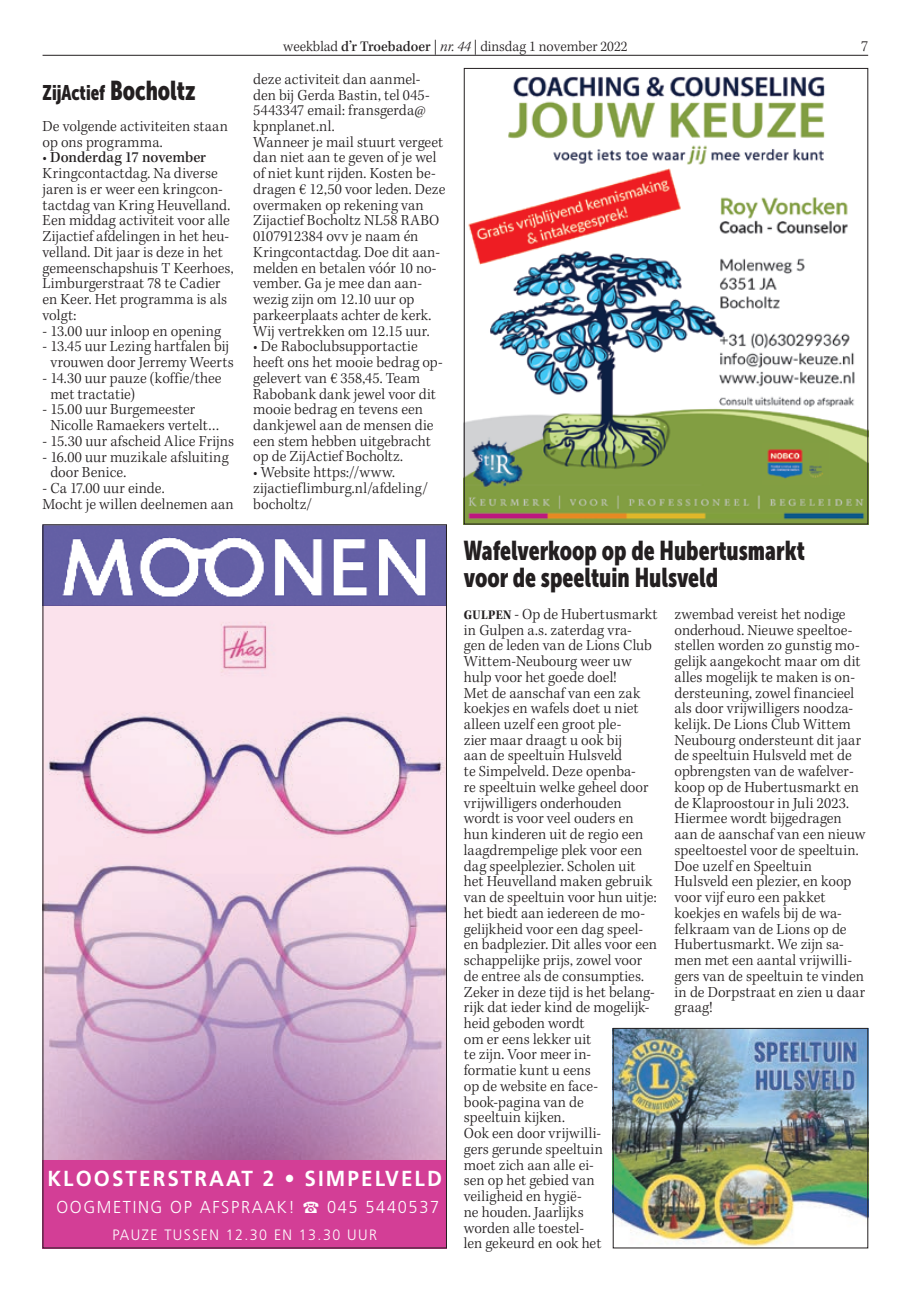
<style>
.page{position:relative;width:915px;height:1293px;background:#fff}
.page>*{position:absolute;margin:0;border:0;box-sizing:border-box;transform-origin:0 0}
.t1{font:27px/27px "Museo Sans Cond 900";color:#231f20;scale:.9 1}
.t2{font:700 21.75px "Frutiger";letter-spacing:.1em;color:#fff;scale:.95 1}
.t3{font:21px "Museo Sans Cond 900";color:#231f20;scale:.9 1}
.t4{font:300 17.25px "Frutiger";letter-spacing:.1em;color:#fff;scale:.95 1}
.t5{font:300 15.75px/15.8px "Kepler Std";letter-spacing:.005em;color:#231f20}
.t6{font:300 15px "Kepler Std";color:#231f20}
.t7{font:300 15px "Frutiger";letter-spacing:.1em;color:#fff;scale:.95 1}
.s1{font-size:27px}
.s2{font-weight:500}
.s3{font-style:italic}
.s4{font-weight:700;font-size:13.5px}
</style>
<div class="page">
<hr style="left:43px;top:55px;width:824px;height:1px;background:#231f20">
<img style="left:465px;top:76px;width:400px;height:446px">
<img style="left:45px;top:526px;width:399px;height:634px">
<div style="left:43px;top:1160px;width:403px;height:88px;background:#d33e96"></div>
<img style="left:614px;top:1030px;width:251px;height:216px">
<div style="left:612px;top:1028px;width:255px;height:220px;border:1px solid #231f20"></div>
<h3 class="t3" style="left:43px;top:80px;width:172px">ZijActief <span class="s1">Bocholtz</span></h3>
<p class="t5" style="left:43px;top:119px;width:187px">De volgende activiteiten staan op ons programma.</p>
<p class="t5" style="left:43px;top:150px;width:192px">• <span class="s2">Donderdag 17 november<br></span>Kringcontactdag. Na diverse jaren is er weer een kringcon&shy;tactdag van Kring Heuvelland.<br>Een middag activiteit voor alle<br>Zijactief afdelingen in het heu&shy;velland. Dit jaar is deze in het gemeenschapshuis T Keerhoes,<br>Limburgerstraat 78 te Cadier en Keer. Het programma is als volgt:</p>
<p class="t5" style="left:43px;top:323px;width:180px">- 13.00 uur inloop en opening</p>
<p class="t5" style="left:43px;top:339px;width:192px;text-align:center">- 13.45 uur Lezing hartfalen bij vrouwen door Jerremy Weerts</p>
<p class="t5" style="left:50px;top:371px;width:173px;text-indent:-8px">- 14.30 uur pauze (koffie/thee met tractatie)</p>
<p class="t5" style="left:50px;top:402px;width:170px;text-indent:-8px">- 15.00 uur Burgemeester<br>Nicolle Ramaekers vertelt…</p>
<p class="t5" style="left:43px;top:434px;width:193px">- 15.30 uur afscheid Alice Frijns</p>
<p class="t5" style="left:50px;top:449px;width:180px;text-indent:-8px">- 16.00 uur muzikale afsluiting door Benice.</p>
<p class="t5" style="left:43px;top:481px;width:193px">- Ca 17.00 uur einde.<br>Mocht je willen deelnemen aan</p>
<p class="t6" style="left:283px;top:38px;width:345px">weekblad <span class="s2">d’r Troebadoer</span> | <span class="s3">nr. 44</span> | dinsdag 1 november 2022</p>
<p class="t5" style="left:860px;top:39px;width:9px">7</p>
<p class="t5" style="left:253px;top:72px;width:194px">deze activiteit dan aanmel&shy;den bij Gerda Bastin, tel 045-<br>5443347 email: fransgerda@ kpnplanet.nl.<br>Wanneer je mail stuurt vergeet dan niet aan te geven of je wel of niet kunt rijden. Kosten be&shy;dragen € 12,50 voor leden. Deze overmaken op rekening van<br>Zijactief Bocholtz NL58 RABO<br>0107912384 ovv je naam én<br>Kringcontactdag. Doe dit aan&shy;melden en betalen vóór 10 no&shy;vember. Ga je mee dan aan&shy;wezig zijn om 12.10 uur op parkeerplaats achter de kerk.<br>Wij vertrekken om 12.15 uur.</p>
<p class="t5" style="left:253px;top:339px;width:191px">• De Raboclubsupportactie heeft ons het mooie bedrag op&shy;gelevert van € 358,45. Team<br>Rabobank dank jewel voor dit mooie bedrag en tevens een dankjewel aan de mensen die een stem hebben uitgebracht op de ZijActief Bocholtz.</p>
<p class="t5" style="left:253px;top:465px;width:176px">• Website https://www. zijactieflimburg.nl/afdeling/ bocholtz/</p>
<h2 class="t2" style="left:47px;top:1165px;width:416px">KLOOSTERSTRAAT 2 • SIMPELVELD</h2>
<p class="t4" style="left:56px;top:1197px;width:252px">OOGMETING OP AFSPRAAK!</p>
<p class="t4" style="left:327px;top:1197px;width:119px">045 5440537</p>
<p class="t7" style="left:112px;top:1225px;width:280px">PAUZE TUSSEN 12.30 EN 13.30 UUR</p>
<h1 class="t1" style="left:463px;top:537px;width:380px">Wafelverkoop op de Hubertusmarkt voor de speeltuin Hulsveld</h1>
<p class="t5" style="left:674px;top:607px;width:192px">zwembad vereist het nodige onderhoud. Nieuwe speeltoe&shy;stellen worden zo gunstig mo&shy;gelijk aangekocht maar om dit alles mogelijk te maken is on&shy;dersteuning, zowel financieel als door vrijwilligers noodza&shy;kelijk. De Lions Club Wittem<br>Neubourg ondersteunt dit jaar de speeltuin Hulsveld met de opbrengsten van de wafelver&shy;koop op de Hubertusmarkt en de Klaproostour in Juli 2023.<br>Hiermee wordt bijgedragen aan de aanschaf van een nieuw speeltoestel voor de speeltuin.<br>Doe uzelf en Speeltuin<br>Hulsveld een plezier, en koop voor vijf euro een pakket koekjes en wafels bij de wa&shy;felkraam van de Lions op de<br>Hubertusmarkt. We zijn sa&shy;men met een aantal vrijwilli&shy;gers van de speeltuin te vinden in de Dorpstraat en zien u daar graag!</p>
<p class="t5" style="left:463px;top:607px;width:195px"><span class="s4">GULPEN</span> - Op de Hubertusmarkt in Gulpen a.s. zaterdag vra-<br>gen de leden van de Lions Club<br>Wittem-Neubourg weer uw hulp voor het goede doel!<br>Met de aanschaf van een zak koekjes en wafels doet u niet alleen uzelf een groot ple-<br>zier maar draagt u ook bij<br>aan de speeltuin Hulsveld<br>te Simpelveld. Deze openba-<br>re speeltuin welke geheel door vrijwilligers onderhouden wordt is voor veel ouders en hun kinderen uit de regio een laagdrempelige plek voor een dag speelplezier. Scholen uit het Heuvelland maken gebruik van de speeltuin voor hun uitje: het biedt aan iedereen de mo&shy;gelijkheid voor een dag speel&shy;en badplezier. Dit alles voor een schappelijke prijs, zowel voor de entree als de consumpties.<br>Zeker in deze tijd is het belang&shy;rijk dat ieder kind de mogelijk&shy;heid geboden wordt<br>om er eens lekker uit<br>te zijn. Voor meer in-<br>formatie kunt u eens<br>op de website en face&shy;book-pagina van de<br>speeltuin kijken.<br>Ook een door vrijwilli-<br>gers gerunde speeltuin<br>moet zich aan alle ei-<br>sen op het gebied van veiligheid en hygië-<br>ne houden. Jaarlijks<br>worden alle toestel-<br>len gekeurd en ook het</p>
</div>
